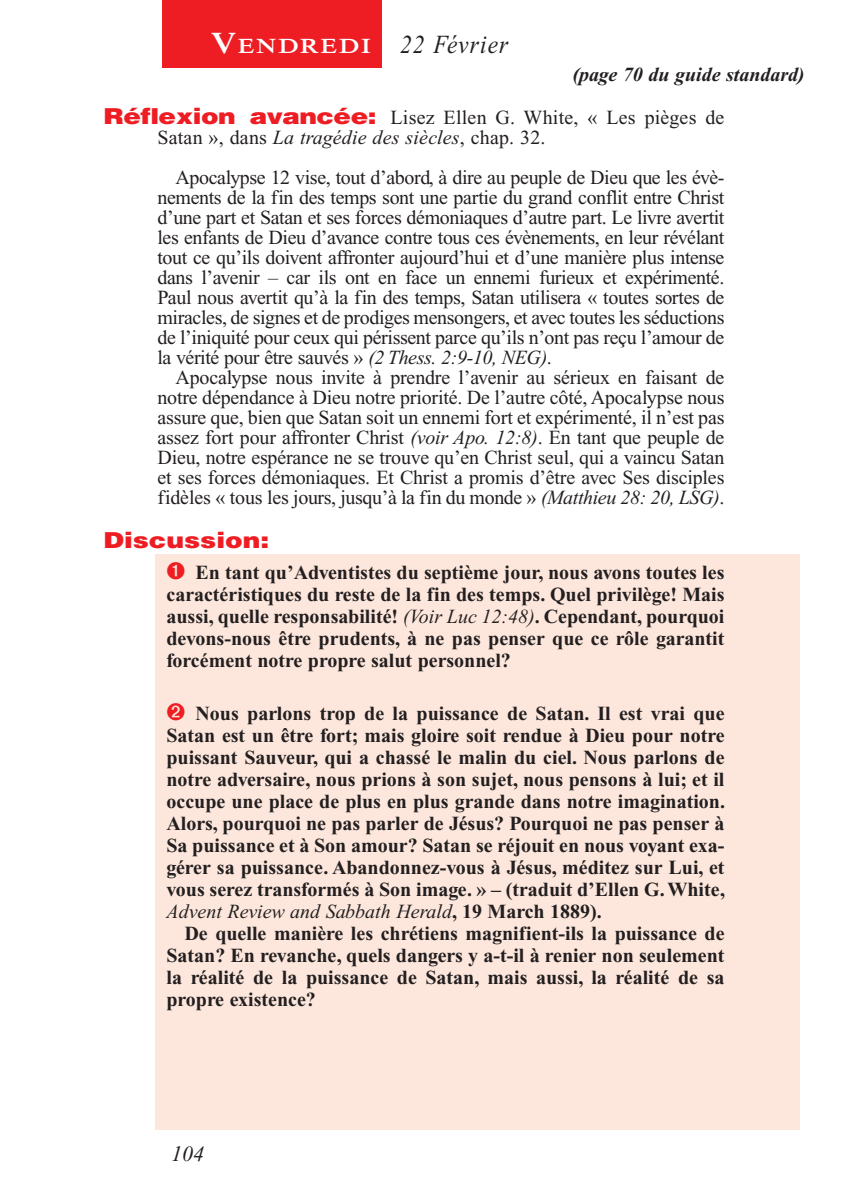
<style>
.page{position:relative;width:864px;height:1188px;background:#fff}
.page>*{position:absolute;margin:0;border:0;box-sizing:border-box;transform-origin:0 0}
.Lesson_Dates{font:italic 26px "Times New Roman PS Std";letter-spacing:.05em;color:#231f20;scale:.9 1}
.Question{font:900 22px "Helvetica LT Std";color:#ee1d23;scale:1.2 1}
.t1{font:italic 22px "Times New Roman PS Std";color:#231f20}
.Daily_Header{font:600 21px "Times NRMT Std";letter-spacing:.07em;color:#fff;scale:1.1 1}
.Question_NO_SB{font:20px/20px "Times New Roman PS Std";letter-spacing:-.01em;color:#231f20;text-align:justify}
.Numbered_Bullet_List{font:700 20px/22px "Times New Roman PS Std";color:#231f20;text-align:justify}
.Question_NO_SB-2{font:20px/20px "Times New Roman PS Std";letter-spacing:.01em;color:#231f20}
.Page_from_SE{font:italic 700 20px "Times New Roman PS Std";color:#231f20}
.s1{font-size:30px}
.s2{font-family:"Helvetica LT Std";font-weight:900;font-size:22px;color:#ee1d23}
.s3{font-style:italic}
.s4{font-weight:400;font-style:italic}
</style>
<div class="page">
<div style="left:162px;top:0;width:220px;height:68px;background:#ee1d23"></div>
<div style="left:155px;top:554px;width:645px;height:576px;background:#fde7dc"></div>
<p class="Daily_Header" style="left:211px;top:34px;width:147px"><span class="s1">V</span>ENDREDI</p>
<p class="Lesson_Dates" style="left:400px;top:30px;width:122px">22 Février</p>
<p class="Page_from_SE" style="left:573px;top:64px;width:234px">(page 70 du guide standard)</p>
<p class="Question_NO_SB-2" style="left:158px;top:107px;width:569px;text-indent:-54px"><span class="s2">Réflexion avancée:</span> Lisez Ellen G. White, « Les pièges de<br>Satan », dans <span class="s3">La tragédie des siècles</span>, chap. 32.</p>
<p class="Question_NO_SB" style="left:158px;top:167px;width:569px;text-indent:18px">Apocalypse 12 vise, tout d’abord, à dire au peuple de Dieu que les évè&shy;nements de la fin des temps sont une partie du grand conflit entre Christ d’une part et Satan et ses forces démoniaques d’autre part. Le livre avertit les enfants de Dieu d’avance contre tous ces évènements, en leur révélant tout ce qu’ils doivent affronter aujourd’hui et d’une manière plus intense dans l’avenir – car ils ont en face un ennemi furieux et expérimenté.<br>Paul nous avertit qu’à la fin des temps, Satan utilisera « toutes sortes de miracles, de signes et de prodiges mensongers, et avec toutes les séductions de l’iniquité pour ceux qui périssent parce qu’ils n’ont pas reçu l’amour de la vérité pour être sauvés » <span class="s3">(2 Thess. 2:9-10, NEG)</span>.</p>
<p class="Question_NO_SB" style="left:158px;top:367px;width:569px;text-indent:18px">Apocalypse nous invite à prendre l’avenir au sérieux en faisant de notre dépendance à Dieu notre priorité. De l’autre côté, Apocalypse nous assure que, bien que Satan soit un ennemi fort et expérimenté, il n’est pas assez fort pour affronter Christ <span class="s3">(voir Apo. 12:8)</span>. En tant que peuple de Dieu, notre espérance ne se trouve qu’en Christ seul, qui a vaincu Satan et ses forces démoniaques. Et Christ a promis d’être avec Ses disciples fidèles « tous les jours, jusqu’à la fin du monde » <span class="s3">(Matthieu 28: 20, LSG)</span>.</p>
<p class="Question" style="left:104px;top:526px;width:140px">Discussion:</p>
<p class="Numbered_Bullet_List" style="left:166px;top:561px;width:560px;text-indent:29px">En tant qu’Adventistes du septième jour, nous avons toutes les caractéristiques du reste de la fin des temps. Quel privilège! Mais aussi, quelle responsabilité! <span class="s4">(Voir Luc 12:48)</span>. Cependant, pourquoi devons-nous être prudents, à ne pas penser que ce rôle garantit forcément notre propre salut personnel?</p>
<p class="Numbered_Bullet_List" style="left:166px;top:702px;width:560px;text-indent:29px">Nous parlons trop de la puissance de Satan. Il est vrai que Satan est un être fort; mais gloire soit rendue à Dieu pour notre puissant Sauveur, qui a chassé le malin du ciel. Nous parlons de notre adversaire, nous prions à son sujet, nous pensons à lui; et il occupe une place de plus en plus grande dans notre imagination.<br>Alors, pourquoi ne pas parler de Jésus? Pourquoi ne pas penser à Sa puissance et à Son amour? Satan se réjouit en nous voyant exa&shy;gérer sa puissance. Abandonnez-vous à Jésus, méditez sur Lui, et vous serez transformés à Son image. » – (traduit d’Ellen G. White, <span class="s4">Advent Review and Sabbath Herald</span>, 19 March 1889).</p>
<p class="Numbered_Bullet_List" style="left:166px;top:922px;width:560px;text-indent:18px">De quelle manière les chrétiens magnifient-ils la puissance de Satan? En revanche, quels dangers y a-t-il à renier non seulement la réalité de la puissance de Satan, mais aussi, la réalité de sa propre existence?</p>
<p class="t1" style="left:171px;top:1142px;width:34px">104</p>
</div>
